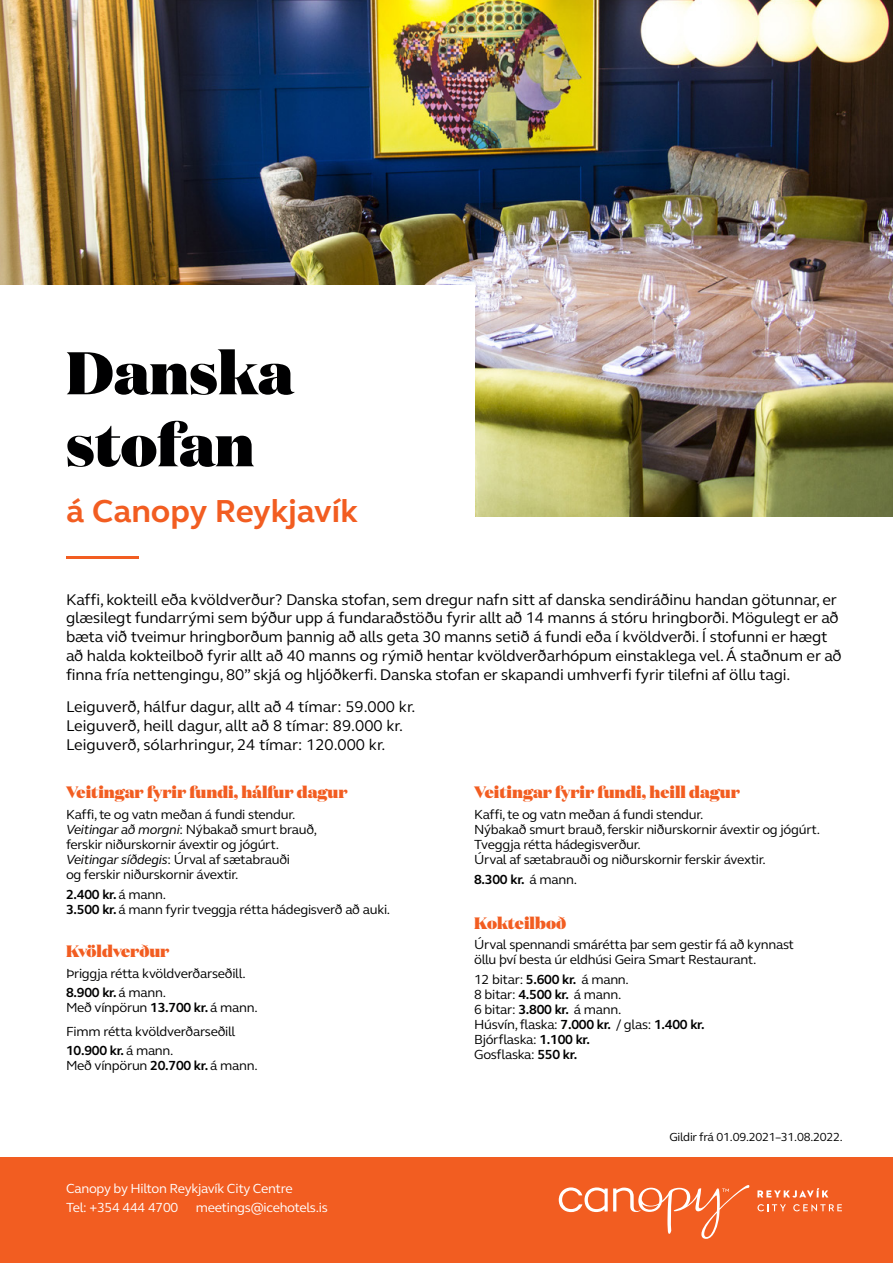
<style>
.page{position:relative;width:893px;height:1263px;background:#fff}
.page>*{position:absolute;margin:0;border:0;box-sizing:border-box;transform-origin:0 0}
.t1{font:900 60px/72px "Domaine Display";color:#000001}
.t2{font:700 32.7px "FS Elliot Pro";color:#f25d21}
.t3{font:900 16.5px "Domaine Display";color:#f25d21}
.t4{font:15.9px/18.9px "FS Elliot Pro";letter-spacing:-.01em;color:#000001}
.t5{font:13.5px/15px "FS Elliot Pro";letter-spacing:-.02em;color:#000001}
.t6{font:13.5px/19.2px "FS Elliot Pro";letter-spacing:-.02em;color:#fff}
.t7{font:700 13.5px "FS Elliot Pro";color:#000001}
.t8{font:12px "FS Elliot Pro";letter-spacing:-.02em;color:#000001}
.s1{font-style:italic}
.s2{font-weight:700}
.s3{font-weight:400}
</style>
<div class="page">
<img style="left:0;top:0;width:893px;height:517px">
<div style="left:0;top:285px;width:474px;height:276px;background:#fff"></div>
<hr style="left:66px;top:556px;width:73px;height:3px;background:#f25d21">
<div style="left:0;top:1158px;width:893px;height:105px;background:#f25d21"></div>
<svg style="left:559px;top:1185px;width:191px;height:54px"></svg>
<svg style="left:757px;top:1204px;width:29px;height:7px"></svg>
<svg style="left:793px;top:1204px;width:49px;height:7px"></svg>
<svg style="left:757px;top:1188px;width:71px;height:9px"></svg>
<h1 class="t1" style="left:66px;top:336px;width:229px">Danska stofan</h1>
<h2 class="t2" style="left:66px;top:489px;width:293px">á Canopy Reykjavík</h2>
<p class="t4" style="left:66px;top:589px;width:777px">Kaffi, kokteill eða kvöldverður? Danska stofan, sem dregur nafn sitt af danska sendiráðinu handan götunnar, er glæsilegt fundarrými sem býður upp á fundaraðstöðu fyrir allt að 14 manns á stóru hringborði. Mögulegt er að bæta við tveimur hringborðum þannig að alls geta 30 manns setið á fundi eða í kvöldverði. Í stofunni er hægt að halda kokteilboð fyrir allt að 40 manns og rýmið hentar kvöldverðarhópum einstaklega vel. Á staðnum er að finna fría nettengingu, 80” skjá og hljóðkerfi. Danska stofan er skapandi umhverfi fyrir tilefni af öllu tagi.</p>
<p class="t4" style="left:66px;top:697px;width:351px">Leiguverð, hálfur dagur, allt að 4 tímar: 59.000 kr.<br>Leiguverð, heill dagur, allt að 8 tímar: 89.000 kr.<br>Leiguverð, sólarhringur, 24 tímar: 120.000 kr.</p>
<p class="t3" style="left:66px;top:781px;width:283px">Veitingar fyrir fundi, hálfur dagur</p>
<p class="t5" style="left:66px;top:807px;width:253px">Kaffi, te og vatn meðan á fundi stendur.<br><span class="s1">Veitingar að morgni</span>: Nýbakað smurt brauð, ferskir niðurskornir ávextir og jógúrt.<br><span class="s1">Veitingar síðdegis</span>: Úrval af sætabrauði<br>og ferskir niðurskornir ávextir.</p>
<p class="t5" style="left:66px;top:886px;width:326px"><span class="s2">2.400 kr.</span> á mann.<br><span class="s2">3.500 kr.</span> á mann fyrir tveggja rétta hádegisverð að auki.</p>
<p class="t3" style="left:66px;top:940px;width:105px">Kvöldverður</p>
<p class="t5" style="left:66px;top:963px;width:181px;line-height:19.2px">Þriggja rétta kvöldverðarseðill.<br><span class="s2">8.900 kr.</span> á mann.</p>
<p class="t5" style="left:66px;top:995px;width:193px;line-height:23.5px">Með vínpörun <span class="s2">13.700 kr.</span> á mann.<br>Fimm rétta kvöldverðarseðill</p>
<p class="t5" style="left:66px;top:1042px;width:193px"><span class="s2">10.900 kr.</span> á mann.<br>Með vínpörun <span class="s2">20.700 kr.</span> á mann.</p>
<p class="t3" style="left:474px;top:781px;width:267px">Veitingar fyrir fundi, heill dagur</p>
<p class="t5" style="left:474px;top:807px;width:347px">Kaffi, te og vatn meðan á fundi stendur.<br>Nýbakað smurt brauð, ferskir niðurskornir ávextir og jógúrt.<br>Tveggja rétta hádegisverður.<br>Úrval af sætabrauði og niðurskornir ferskir ávextir.</p>
<p class="t7" style="left:474px;top:870px;width:104px">8.300 kr. <span class="s3">á mann.</span></p>
<p class="t3" style="left:474px;top:911px;width:94px">Kokteilboð</p>
<p class="t5" style="left:474px;top:937px;width:321px">Úrval spennandi smárétta þar sem gestir fá að kynnast öllu því besta úr eldhúsi Geira Smart Restaurant.</p>
<p class="t5" style="left:474px;top:971px;width:232px">12 bitar: <span class="s2">5.600 kr.</span> á mann.<br>8 bitar: <span class="s2">4.500 kr.</span> á mann.<br>6 bitar: <span class="s2">3.800 kr.</span> á mann.<br>Húsvín, flaska: <span class="s2">7.000 kr.</span> / glas: <span class="s2">1.400 kr.<br></span>Bjórflaska: <span class="s2">1.100 kr.<br></span>Gosflaska: <span class="s2">550 kr.</span></p>
<p class="t6" style="left:66px;top:1178px;width:228px">Canopy by Hilton Reykjavík City Centre<br>Tel: +354 444 4700</p>
<p class="t6" style="left:196px;top:1198px;width:133px">meetings@icehotels.is</p>
<p class="t8" style="left:669px;top:1129px;width:175px">Gildir frá 01.09.2021–31.08.2022.</p>
</div>
